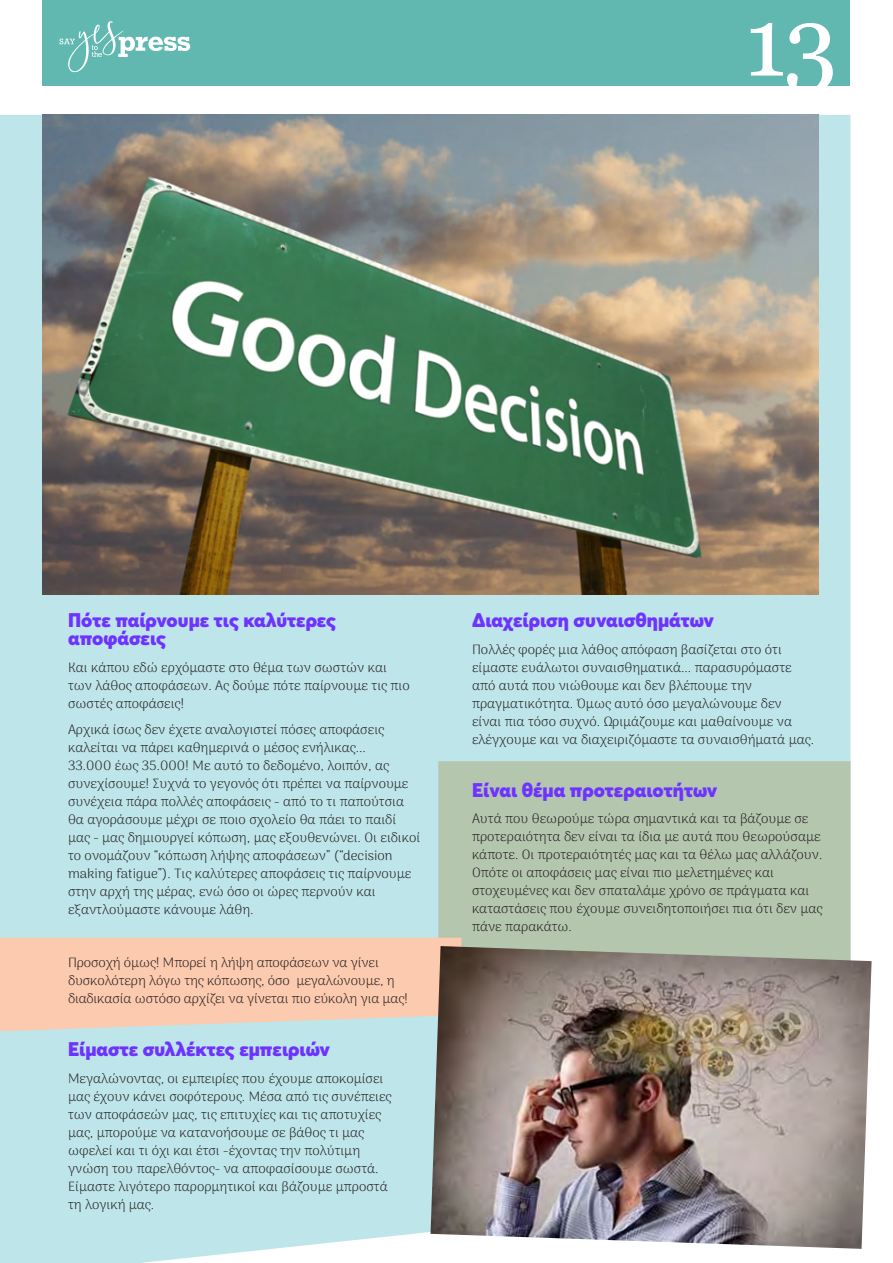
<style>
.page{position:relative;width:893px;height:1263px;background:#fff}
.page>*{position:absolute;margin:0;border:0;box-sizing:border-box;transform-origin:0 0}
.t1{font:97.5px "Georgia";color:#fff}
.t2{font:900 19.5px/18px "Averta";color:#6e33ff}
.t3{font:100 13.5px/18px "Arima";color:#231f20}
</style>
<div class="page">
<div style="left:0;top:115px;width:850px;height:1148px;background:#bee5ea"></div>
<div style="left:43px;top:0;width:807px;height:85px;background:#61b8b0"></div>
<svg style="left:60px;top:21px;width:130px;height:51px"></svg>
<div style="left:438px;top:761px;width:412px;height:185px;background:#b5c6af"></div>
<svg style="left:0;top:938px;width:461px;height:93px;background:#f7ccb2"></svg>
<img style="left:43px;top:115px;width:775px;height:479px">
<img style="left:430px;top:946px;width:442px;height:303px">
<h1 class="t1" style="left:744px;top:-29px;width:95px">13</h1>
<h2 class="t2" style="left:68px;top:611px;width:269px">Πότε παίρνουμε τις καλύτερες αποφάσεις</h2>
<p class="t3" style="left:68px;top:658px;width:343px">Και κάπου εδώ ερχόμαστε στο θέμα των σωστών και των λάθος αποφάσεων. Ας δούμε πότε παίρνουμε τις πιο σωστές αποφάσεις!</p>
<p class="t3" style="left:68px;top:721px;width:354px">Αρχικά ίσως δεν έχετε αναλογιστεί πόσες αποφάσεις καλείται να πάρει καθημερινά ο μέσος ενήλικας...<br>33.000 έως 35.000! Με αυτό το δεδομένο, λοιπόν, ας συνεχίσουμε! Συχνά το γεγονός ότι πρέπει να παίρνουμε συνέχεια πάρα πολλές αποφάσεις - από το τι παπούτσια θα αγοράσουμε μέχρι σε ποιο σχολείο θα πάει το παιδί μας - μας δημιουργεί κόπωση, μας εξουθενώνει. Οι ειδικοί το ονομάζουν “κόπωση λήψης αποφάσεων” (“decision making fatigue”). Τις καλύτερες αποφάσεις τις παίρνουμε στην αρχή της μέρας, ενώ όσο οι ώρες περνούν και εξαντλούμαστε κάνουμε λάθη.</p>
<p class="t3" style="left:68px;top:954px;width:341px">Προσοχή όμως! Μπορεί η λήψη αποφάσεων να γίνει δυσκολότερη λόγω της κόπωσης, όσο μεγαλώνουμε, η διαδικασία ωστόσο αρχίζει να γίνεται πιο εύκολη για μας!</p>
<h2 class="t2" style="left:68px;top:1040px;width:264px">Είμαστε συλλέκτες εμπειριών</h2>
<p class="t3" style="left:68px;top:1069px;width:325px">Μεγαλώνοντας, οι εμπειρίες που έχουμε αποκομίσει μας έχουν κάνει σοφότερους. Μέσα από τις συνέπειες των αποφάσεών μας, τις επιτυχίες και τις αποτυχίες μας, μπορούμε να κατανοήσουμε σε βάθος τι μας ωφελεί και τι όχι και έτσι -έχοντας την πολύτιμη γνώση του παρελθόντος- να αποφασίσουμε σωστά.<br>Είμαστε λιγότερο παρορμητικοί και βάζουμε μπροστά τη λογική μας.</p>
<h2 class="t2" style="left:472px;top:611px;width:244px">Διαχείριση συναισθημάτων</h2>
<p class="t3" style="left:472px;top:640px;width:344px">Πολλές φορές μια λάθος απόφαση βασίζεται στο ότι είμαστε ευάλωτοι συναισθηματικά... παρασυρόμαστε από αυτά που νιώθουμε και δεν βλέπουμε την πραγματικότητα. Όμως αυτό όσο μεγαλώνουμε δεν είναι πια τόσο συχνό. Ωριμάζουμε και μαθαίνουμε να ελέγχουμε και να διαχειριζόμαστε τα συναισθήματά μας.</p>
<h2 class="t2" style="left:472px;top:781px;width:247px">Είναι θέμα προτεραιοτήτων</h2>
<p class="t3" style="left:472px;top:810px;width:352px">Αυτά που θεωρούμε τώρα σημαντικά και τα βάζουμε σε προτεραιότητα δεν είναι τα ίδια με αυτά που θεωρούσαμε κάποτε. Οι προτεραιότητές μας και τα θέλω μας αλλάζουν.<br>Οπότε οι αποφάσεις μας είναι πιο μελετημένες και στοχευμένες και δεν σπαταλάμε χρόνο σε πράγματα και καταστάσεις που έχουμε συνειδητοποιήσει πια ότι δεν μας πάνε παρακάτω.</p>
</div>
